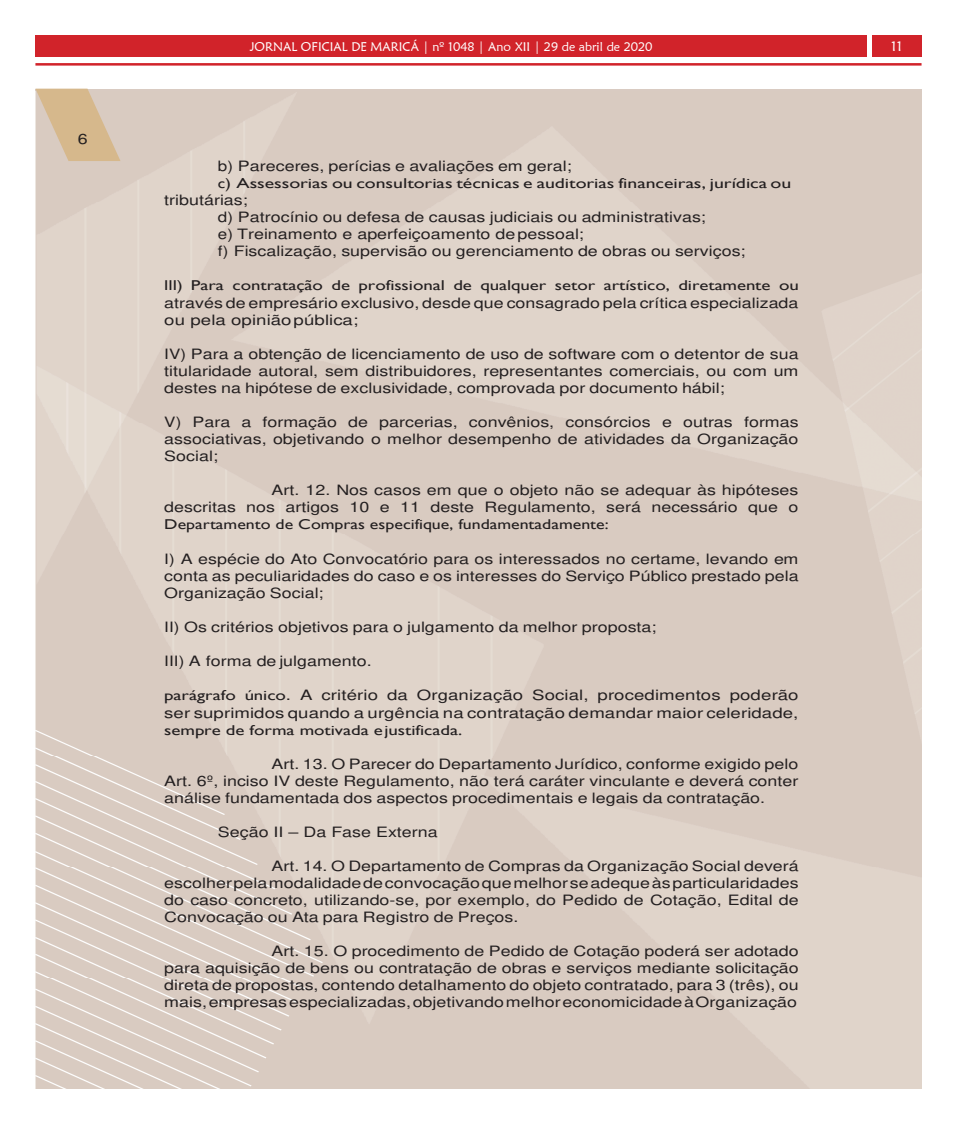
<style>
.page{position:relative;width:957px;height:1124px;background:#fff}
.page>*{position:absolute;margin:0;border:0;box-sizing:border-box;transform-origin:0 0}
.t1{font:14.25px/17px "Helvetica";color:#231f20;text-align:justify;scale:1.25 1}
.t2{font:14.25px/17px "Helvetica";color:#231f20;text-align:justify;scale:1.19 1}
.t3{font:14.25px "Gill Sans";color:#231f20;scale:1.2 1}
.t4{font:14.25px/17.2px "Helvetica";color:#231f20;scale:1.31 1}
.t5{font:14.25px "Gill Sans";color:#231f20;scale:1.25 1}
.t6{font:14.25px "Gill Sans";color:#231f20;scale:1.32 1}
.t7{font:13.75px "Maiandra GD";color:#fff}
.t8{font:12.5px "Maiandra GD";color:#fff}
.s1{font-family:"Gill Sans"}
</style>
<div class="page">
<div style="left:35px;top:35px;width:832px;height:22px;background:#d1232a"></div>
<div style="left:872px;top:35px;width:49px;height:22px;background:#d1232a"></div>
<hr style="left:35px;top:63px;width:886px;height:3px;background:#d1232a">
<img style="left:35px;top:91px;width:886px;height:997px">
<svg style="left:35px;top:89px;width:85px;height:72px;background:#d7bfa0"></svg>
<p class="t1" style="left:78px;top:130px;width:9px">6</p>
<p class="t8" style="left:250px;top:39px;width:404px">JORNAL OFICIAL DE MARICÁ | nº 1048 | Ano XII | 29 de abril de 2020</p>
<p class="t7" style="left:891px;top:38px;width:12px">11</p>
<p class="t2" style="left:218px;top:157px;width:299px">b) Pareceres, perícias e avaliações em geral;</p>
<p class="t3" style="left:218px;top:174px;width:479px">c) Assessorias ou consultorias técnicas e auditorias financeiras, jurídica ou</p>
<p class="t1" style="left:218px;top:191px;width:424px;text-align:left;text-indent:-54px">tributárias;<br>d) Patrocínio ou defesa de causas judiciais ou administrativas;<br>e) Treinamento e aperfeiçoamento de pessoal;<br>f) Fiscalização, supervisão ou gerenciamento de obras ou serviços;</p>
<p class="t3" style="left:164px;top:277px;width:530px">III) Para contratação de profissional de qualquer setor artístico, diretamente ou</p>
<p class="t1" style="left:164px;top:294px;width:509px">através de empresário exclusivo, desde que consagrado pela crítica especializada ou pela opinião pública;</p>
<p class="t2" style="left:164px;top:345px;width:534px">IV) Para a obtenção de licenciamento de uso de software com o detentor de sua titularidade autoral, sem distribuidores, representantes comerciais, ou com um destes na hipótese de exclusividade, comprovada por documento hábil;</p>
<p class="t2" style="left:164px;top:413px;width:534px">V) Para a formação de parcerias, convênios, consórcios e outras formas associativas, objetivando o melhor desempenho de atividades da Organização Social;</p>
<p class="t1" style="left:164px;top:481px;width:509px;text-align:right">Art. 12. Nos casos em que o objeto não se adequar às hipóteses<br>descritas nos artigos 10 e 11 deste Regulamento, será necessário que o</p>
<p class="t5" style="left:164px;top:516px;width:357px">Departamento de Compras especifique, fundamentadamente:</p>
<p class="t2" style="left:164px;top:550px;width:534px">I) A espécie do Ato Convocatório para os interessados no certame, levando em conta as peculiaridades do caso e os interesses do Serviço Público prestado pela Organização Social;</p>
<p class="t2" style="left:164px;top:618px;width:415px">II) Os critérios objetivos para o julgamento da melhor proposta;</p>
<p class="t2" style="left:164px;top:652px;width:176px">III) A forma de julgamento.</p>
<p class="t4" style="left:164px;top:686px;width:485px"><span class="s1">parágrafo único</span>. A critério da Organização Social, procedimentos poderão ser suprimidos quando a urgência na contratação demandar maior celeridade,</p>
<p class="t6" style="left:164px;top:721px;width:227px">sempre de forma motivada e justificada.</p>
<p class="t1" style="left:164px;top:754px;width:509px;text-indent:107px">Art. 13. O Parecer do Departamento Jurídico, conforme exigido pelo Art. 6º, inciso IV deste Regulamento, não terá caráter vinculante e deverá conter análise fundamentada dos aspectos procedimentais e legais da contratação.</p>
<p class="t1" style="left:218px;top:823px;width:177px">Seção II – Da Fase Externa</p>
<p class="t1" style="left:164px;top:857px;width:509px;text-indent:107px">Art. 14. O Departamento de Compras da Organização Social deverá escolher pela modalidade de convocação que melhor se adeque às particularidades do caso concreto, utilizando-se, por exemplo, do Pedido de Cotação, Edital de Convocação ou Ata para Registro de Preços.</p>
<p class="t1" style="left:164px;top:942px;width:509px;text-indent:107px">Art. 15. O procedimento de Pedido de Cotação poderá ser adotado para aquisição de bens ou contratação de obras e serviços mediante solicitação direta de propostas, contendo detalhamento do objeto contratado, para 3 (três), ou mais, empresas especializadas, objetivando melhor economicidade à Organização</p>
</div>
